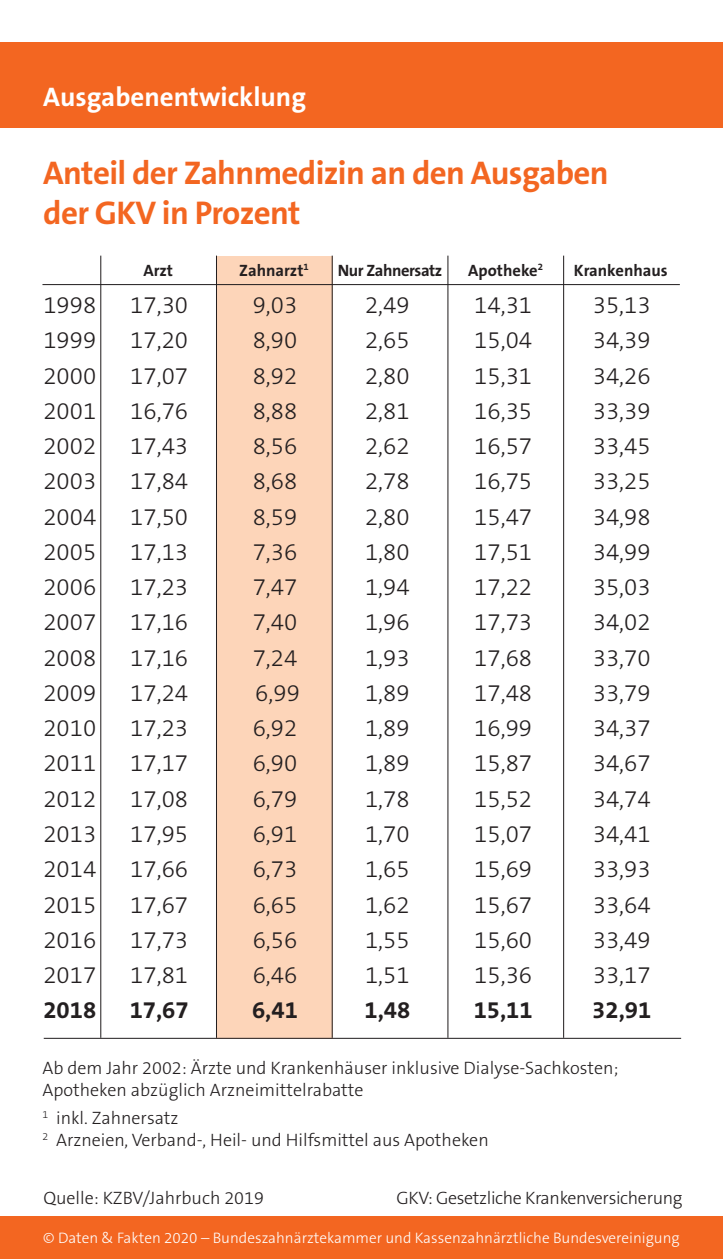
<style>
.page{position:relative;width:723px;height:1259px;background:#fff}
.page>*{position:absolute;margin:0;border:0;box-sizing:border-box;transform-origin:0 0}
.t1{font:700 33px/39.6px "The Sans B Plus W7";letter-spacing:-.02em;color:#f36621}
.t2{font:700 27px "The Sans B Plus W7";color:#fff}
.t3{font:300 24px "The Sans B Plus W3";color:#231f20}
.t4{font:700 24px "The Sans B Plus W7";color:#231f20}
.t5{font:300 18px/21.6px "The Sans B Plus W3";color:#231f20}
.t6{font:300 18px "The Sans B Plus W3";letter-spacing:-.02em;color:#231f20}
.t7{font:700 16.5px "The Sans B Plus W7";color:#231f20}
.t8{font:700 16.5px "The Sans B Plus W7";letter-spacing:-.025em;color:#231f20}
.t9{font:300 15.3px "The Sans B Plus W3";color:#fff}
</style>
<div class="page">
<div style="left:0;top:43px;width:723px;height:85px;background:#f36621"></div>
<div style="left:0;top:1216px;width:723px;height:43px;background:#f36621"></div>
<div style="left:216px;top:256px;width:116px;height:783px;background:#fdd5b9"></div>
<hr style="left:44px;top:1037px;width:637px;height:2px;background:#231f20">
<hr style="left:42px;top:284px;width:638px;height:1px;background:#231f20">
<hr style="left:100px;top:256px;width:1px;height:781px;background:#231f20">
<hr style="left:216px;top:256px;width:1px;height:781px;background:#231f20">
<hr style="left:332px;top:256px;width:1px;height:781px;background:#231f20">
<hr style="left:447px;top:256px;width:1px;height:781px;background:#231f20">
<hr style="left:563px;top:256px;width:1px;height:781px;background:#231f20">
<p class="t2" style="left:43px;top:80px;width:264px">Ausgabenentwicklung</p>
<h1 class="t1" style="left:43px;top:153px;width:567px">Anteil der Zahnmedizin an den Ausgaben der GKV in Prozent</h1>
<p class="t7" style="left:143px;top:260px;width:31px">Arzt</p>
<p class="t7" style="left:239px;top:260px;width:71px">Zahnarzt<sup>1</sup></p>
<p class="t8" style="left:338px;top:260px;width:106px">Nur Zahnersatz</p>
<p class="t7" style="left:468px;top:260px;width:76px">Apotheke<sup>2</sup></p>
<p class="t7" style="left:574px;top:260px;width:95px">Krankenhaus</p>
<p class="t3" style="left:43px;top:289px;width:54px">1998</p>
<p class="t3" style="left:130px;top:289px;width:59px">17,30</p>
<p class="t3" style="left:253px;top:289px;width:46px">9,03</p>
<p class="t3" style="left:365px;top:289px;width:46px">2,49</p>
<p class="t3" style="left:474px;top:289px;width:59px">14,31</p>
<p class="t3" style="left:593px;top:289px;width:59px">35,13</p>
<p class="t3" style="left:43px;top:325px;width:54px">1999</p>
<p class="t3" style="left:130px;top:325px;width:59px">17,20</p>
<p class="t3" style="left:253px;top:325px;width:46px">8,90</p>
<p class="t3" style="left:365px;top:325px;width:46px">2,65</p>
<p class="t3" style="left:474px;top:325px;width:59px">15,04</p>
<p class="t3" style="left:593px;top:325px;width:59px">34,39</p>
<p class="t3" style="left:43px;top:360px;width:54px">2000</p>
<p class="t3" style="left:130px;top:360px;width:59px">17,07</p>
<p class="t3" style="left:253px;top:360px;width:46px">8,92</p>
<p class="t3" style="left:365px;top:360px;width:46px">2,80</p>
<p class="t3" style="left:474px;top:360px;width:59px">15,31</p>
<p class="t3" style="left:593px;top:360px;width:59px">34,26</p>
<p class="t3" style="left:43px;top:395px;width:54px">2001</p>
<p class="t3" style="left:130px;top:395px;width:59px">16,76</p>
<p class="t3" style="left:253px;top:395px;width:46px">8,88</p>
<p class="t3" style="left:365px;top:395px;width:46px">2,81</p>
<p class="t3" style="left:474px;top:395px;width:59px">16,35</p>
<p class="t3" style="left:593px;top:395px;width:59px">33,39</p>
<p class="t3" style="left:43px;top:430px;width:54px">2002</p>
<p class="t3" style="left:130px;top:430px;width:59px">17,43</p>
<p class="t3" style="left:253px;top:430px;width:46px">8,56</p>
<p class="t3" style="left:365px;top:430px;width:46px">2,62</p>
<p class="t3" style="left:474px;top:430px;width:59px">16,57</p>
<p class="t3" style="left:593px;top:430px;width:59px">33,45</p>
<p class="t3" style="left:43px;top:466px;width:54px">2003</p>
<p class="t3" style="left:130px;top:466px;width:59px">17,84</p>
<p class="t3" style="left:253px;top:466px;width:46px">8,68</p>
<p class="t3" style="left:365px;top:466px;width:46px">2,78</p>
<p class="t3" style="left:474px;top:466px;width:59px">16,75</p>
<p class="t3" style="left:593px;top:466px;width:59px">33,25</p>
<p class="t3" style="left:43px;top:501px;width:54px">2004</p>
<p class="t3" style="left:130px;top:501px;width:59px">17,50</p>
<p class="t3" style="left:253px;top:501px;width:46px">8,59</p>
<p class="t3" style="left:365px;top:501px;width:46px">2,80</p>
<p class="t3" style="left:474px;top:501px;width:59px">15,47</p>
<p class="t3" style="left:593px;top:501px;width:59px">34,98</p>
<p class="t3" style="left:43px;top:536px;width:54px">2005</p>
<p class="t3" style="left:130px;top:536px;width:59px">17,13</p>
<p class="t3" style="left:253px;top:536px;width:46px">7,36</p>
<p class="t3" style="left:365px;top:536px;width:46px">1,80</p>
<p class="t3" style="left:474px;top:536px;width:59px">17,51</p>
<p class="t3" style="left:593px;top:536px;width:59px">34,99</p>
<p class="t3" style="left:43px;top:571px;width:54px">2006</p>
<p class="t3" style="left:130px;top:571px;width:59px">17,23</p>
<p class="t3" style="left:253px;top:571px;width:46px">7,47</p>
<p class="t3" style="left:365px;top:571px;width:46px">1,94</p>
<p class="t3" style="left:474px;top:571px;width:59px">17,22</p>
<p class="t3" style="left:593px;top:571px;width:59px">35,03</p>
<p class="t3" style="left:43px;top:607px;width:54px">2007</p>
<p class="t3" style="left:130px;top:607px;width:59px">17,16</p>
<p class="t3" style="left:253px;top:607px;width:46px">7,40</p>
<p class="t3" style="left:365px;top:607px;width:46px">1,96</p>
<p class="t3" style="left:474px;top:607px;width:59px">17,73</p>
<p class="t3" style="left:593px;top:607px;width:59px">34,02</p>
<p class="t3" style="left:43px;top:642px;width:54px">2008</p>
<p class="t3" style="left:130px;top:642px;width:59px">17,16</p>
<p class="t3" style="left:253px;top:642px;width:46px">7,24</p>
<p class="t3" style="left:365px;top:642px;width:46px">1,93</p>
<p class="t3" style="left:474px;top:642px;width:59px">17,68</p>
<p class="t3" style="left:593px;top:642px;width:59px">33,70</p>
<p class="t3" style="left:43px;top:677px;width:54px">2009</p>
<p class="t3" style="left:130px;top:677px;width:59px">17,24</p>
<p class="t3" style="left:255px;top:677px;width:46px">6,99</p>
<p class="t3" style="left:365px;top:677px;width:46px">1,89</p>
<p class="t3" style="left:474px;top:677px;width:59px">17,48</p>
<p class="t3" style="left:593px;top:677px;width:59px">33,79</p>
<p class="t3" style="left:43px;top:712px;width:54px">2010</p>
<p class="t3" style="left:130px;top:712px;width:59px">17,23</p>
<p class="t3" style="left:253px;top:712px;width:46px">6,92</p>
<p class="t3" style="left:365px;top:712px;width:46px">1,89</p>
<p class="t3" style="left:474px;top:712px;width:59px">16,99</p>
<p class="t3" style="left:593px;top:712px;width:59px">34,37</p>
<p class="t3" style="left:43px;top:748px;width:54px">2011</p>
<p class="t3" style="left:130px;top:748px;width:59px">17,17</p>
<p class="t3" style="left:253px;top:748px;width:46px">6,90</p>
<p class="t3" style="left:365px;top:748px;width:46px">1,89</p>
<p class="t3" style="left:474px;top:748px;width:59px">15,87</p>
<p class="t3" style="left:593px;top:748px;width:59px">34,67</p>
<p class="t3" style="left:43px;top:783px;width:54px">2012</p>
<p class="t3" style="left:130px;top:783px;width:59px">17,08</p>
<p class="t3" style="left:253px;top:783px;width:46px">6,79</p>
<p class="t3" style="left:365px;top:783px;width:46px">1,78</p>
<p class="t3" style="left:474px;top:783px;width:59px">15,52</p>
<p class="t3" style="left:593px;top:783px;width:59px">34,74</p>
<p class="t3" style="left:43px;top:818px;width:54px">2013</p>
<p class="t3" style="left:130px;top:818px;width:59px">17,95</p>
<p class="t3" style="left:253px;top:818px;width:46px">6,91</p>
<p class="t3" style="left:365px;top:818px;width:46px">1,70</p>
<p class="t3" style="left:474px;top:818px;width:59px">15,07</p>
<p class="t3" style="left:593px;top:818px;width:59px">34,41</p>
<p class="t3" style="left:43px;top:853px;width:54px">2014</p>
<p class="t3" style="left:130px;top:853px;width:59px">17,66</p>
<p class="t3" style="left:253px;top:853px;width:46px">6,73</p>
<p class="t3" style="left:365px;top:853px;width:46px">1,65</p>
<p class="t3" style="left:474px;top:853px;width:59px">15,69</p>
<p class="t3" style="left:593px;top:853px;width:59px">33,93</p>
<p class="t3" style="left:43px;top:889px;width:54px">2015</p>
<p class="t3" style="left:130px;top:889px;width:59px">17,67</p>
<p class="t3" style="left:253px;top:889px;width:46px">6,65</p>
<p class="t3" style="left:365px;top:889px;width:46px">1,62</p>
<p class="t3" style="left:474px;top:889px;width:59px">15,67</p>
<p class="t3" style="left:593px;top:889px;width:59px">33,64</p>
<p class="t3" style="left:43px;top:924px;width:54px">2016</p>
<p class="t3" style="left:130px;top:924px;width:59px">17,73</p>
<p class="t3" style="left:253px;top:924px;width:46px">6,56</p>
<p class="t3" style="left:365px;top:924px;width:46px">1,55</p>
<p class="t3" style="left:474px;top:924px;width:59px">15,60</p>
<p class="t3" style="left:593px;top:924px;width:59px">33,49</p>
<p class="t3" style="left:43px;top:959px;width:54px">2017</p>
<p class="t3" style="left:130px;top:959px;width:59px">17,81</p>
<p class="t3" style="left:253px;top:959px;width:46px">6,46</p>
<p class="t3" style="left:365px;top:959px;width:46px">1,51</p>
<p class="t3" style="left:474px;top:959px;width:59px">15,36</p>
<p class="t3" style="left:593px;top:959px;width:59px">33,17</p>
<p class="t4" style="left:43px;top:994px;width:54px">2018</p>
<p class="t4" style="left:130px;top:994px;width:60px">17,67</p>
<p class="t4" style="left:252px;top:994px;width:47px">6,41</p>
<p class="t4" style="left:364px;top:994px;width:47px">1,48</p>
<p class="t4" style="left:474px;top:994px;width:60px">15,11</p>
<p class="t4" style="left:592px;top:994px;width:60px">32,91</p>
<p class="t5" style="left:42px;top:1057px;width:578px">Ab dem Jahr 2002: Ärzte und Krankenhäuser inklusive Dialyse-Sachkosten;<br>Apotheken abzüglich Arzneimittelrabatte</p>
<p class="t5" style="left:42px;top:1107px;width:448px"><sup>1</sup> inkl. Zahnersatz<br><sup>2</sup> Arzneien, Verband-, Heil- und Hilfsmittel aus Apotheken</p>
<p class="t5" style="left:43px;top:1187px;width:222px">Quelle: KZBV/Jahrbuch 2019</p>
<p class="t6" style="left:397px;top:1186px;width:287px">GKV: Gesetzliche Krankenversicherung</p>
<p class="t9" style="left:43px;top:1228px;width:638px">© Daten &amp; Fakten 2020 – Bundeszahnärztekammer und Kassenzahnärztliche Bundesvereinigung</p>
</div>
